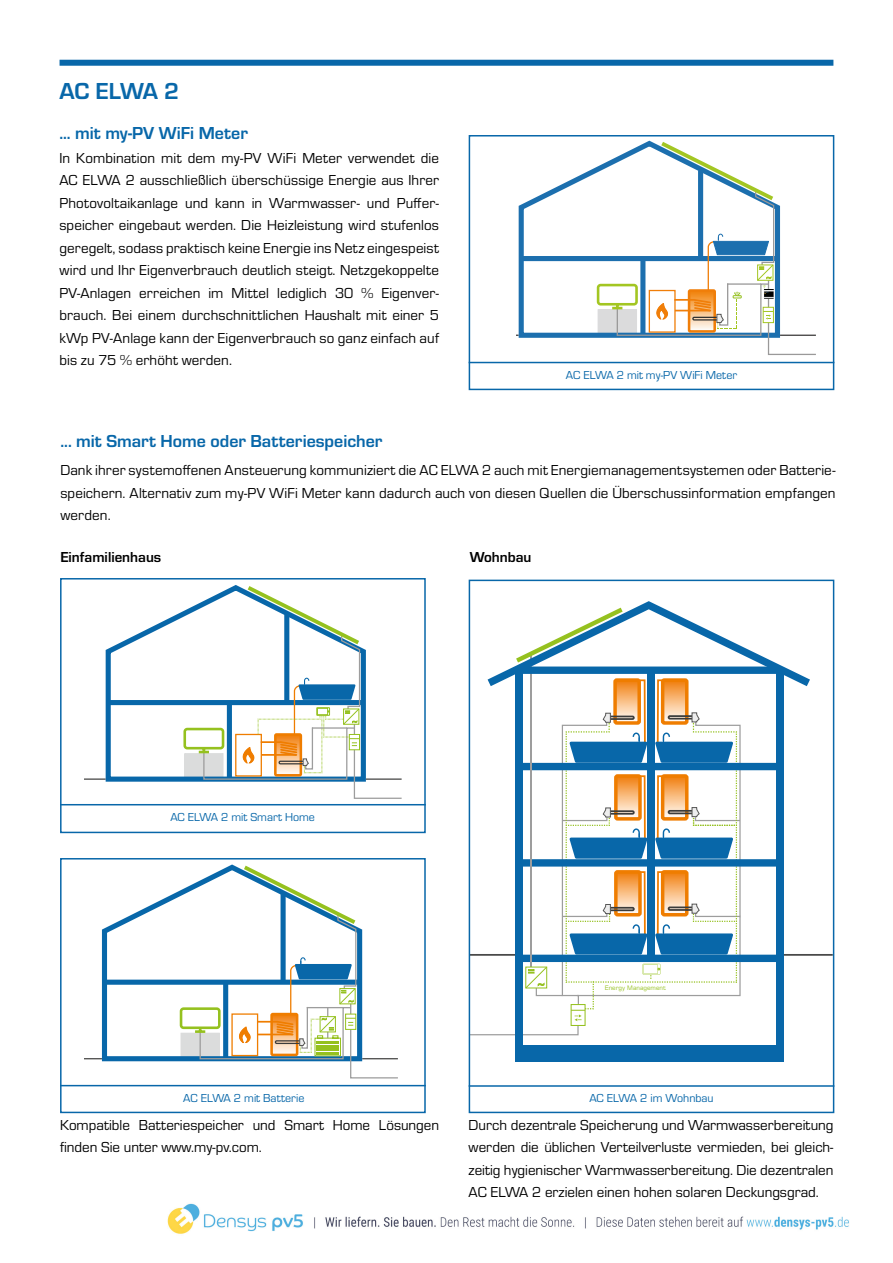
<style>
.page{position:relative;width:893px;height:1263px;background:#fff}
.page>*{position:absolute;margin:0;border:0;box-sizing:border-box;transform-origin:0 0}
.t1{font:700 24px "Eurostile";letter-spacing:-.025em;color:#0867a9}
.t2{font:700 18px "Eurostile";color:#0867a9}
.t3{font:15px/22.5px "Eurostile";letter-spacing:.005em;color:#000;text-align:justify}
.t4{font:700 15px "Eurostile";color:#000}
.t5{font:12px "Eurostile";color:#0867a9}
.t6{font:6.15px "Square 721 BT";color:#95c11f}
</style>
<div class="page">
<svg style="left:516px;top:168px;width:79px;height:170px"></svg>
<div style="left:521px;top:256px;width:256px;height:5px;background:#1c6fae"></div>
<svg style="left:595px;top:140px;width:221px;height:215px"></svg>
<div style="left:777px;top:668px;width:7px;height:377px;background:#0867a9"></div>
<div style="left:515px;top:1045px;width:269px;height:17px;background:#0867a9"></div>
<div style="left:515px;top:669px;width:7px;height:376px;background:#0867a9"></div>
<hr style="left:784px;top:954px;width:49px;height:2px;background:#4a4a49">
<svg style="left:472px;top:601px;width:338px;height:435px"></svg>
<svg style="left:85px;top:1058px;width:14px;height:1px"></svg>
<svg style="left:99px;top:891px;width:79px;height:171px"></svg>
<div style="left:104px;top:980px;width:256px;height:5px;background:#0867a9"></div>
<svg style="left:178px;top:864px;width:220px;height:215px"></svg>
<hr style="left:85px;top:778px;width:21px;height:2px;background:#4a4a49">
<svg style="left:103px;top:612px;width:79px;height:170px"></svg>
<div style="left:108px;top:700px;width:255px;height:5px;background:#0867a9"></div>
<svg style="left:182px;top:585px;width:220px;height:214px"></svg>
<div style="left:469px;top:135px;width:365px;height:255px;border:2px solid #0867a9"></div>
<hr style="left:469px;top:362px;width:365px;height:1px;background:#0867a9">
<div style="left:60px;top:578px;width:366px;height:255px;border:2px solid #0867a9"></div>
<hr style="left:60px;top:804px;width:366px;height:1px;background:#0867a9">
<div style="left:60px;top:858px;width:366px;height:255px;border:2px solid #0867a9"></div>
<hr style="left:60px;top:1085px;width:366px;height:1px;background:#0867a9">
<div style="left:469px;top:580px;width:365px;height:533px;border:2px solid #0867a9"></div>
<hr style="left:469px;top:1085px;width:365px;height:2px;background:#0867a9">
<div style="left:60px;top:60px;width:773px;height:6px;background:#0867a9"></div>
<img style="left:167px;top:1203px;width:682px;height:31px">
<h1 class="t1" style="left:60px;top:74px;width:121px">AC ELWA 2</h1>
<p class="t2" style="left:59px;top:120px;width:190px">... mit my-PV WiFi Meter</p>
<p class="t3" style="left:59px;top:146px;width:381px">In Kombination mit dem my-PV WiFi Meter verwendet die AC ELWA 2 ausschließlich überschüssige Energie aus Ihrer Photovoltaikanlage und kann in Warmwasser- und Puffer&shy;speicher eingebaut werden. Die Heizleistung wird stufenlos geregelt, sodass praktisch keine Energie ins Netz eingespeist wird und Ihr Eigenverbrauch deutlich steigt. Netzgekoppelte PV-Anlagen erreichen im Mittel lediglich 30 % Eigenver&shy;brauch. Bei einem durchschnittlichen Haushalt mit einer 5 kWp PV-Anlage kann der Eigenverbrauch so ganz einfach auf bis zu 75 % erhöht werden.</p>
<p class="t5" style="left:566px;top:367px;width:173px">AC ELWA 2 mit my-PV WiFi Meter</p>
<p class="t2" style="left:60px;top:428px;width:323px">... mit Smart Home oder Batteriespeicher</p>
<p class="t3" style="left:60px;top:458px;width:777px">Dank ihrer systemoffenen Ansteuerung kommuniziert die AC ELWA 2 auch mit Energiemanagementsystemen oder Batterie&shy;speichern. Alternativ zum my-PV WiFi Meter kann dadurch auch von diesen Quellen die Überschussinformation empfangen werden.</p>
<p class="t4" style="left:60px;top:546px;width:102px">Einfamilienhaus</p>
<p class="t4" style="left:470px;top:546px;width:63px">Wohnbau</p>
<p class="t5" style="left:170px;top:809px;width:146px">AC ELWA 2 mit Smart Home</p>
<p class="t6" style="left:605px;top:983px;width:63px">Energy Management</p>
<p class="t5" style="left:183px;top:1090px;width:123px">AC ELWA 2 mit Batterie</p>
<p class="t5" style="left:589px;top:1090px;width:126px">AC ELWA 2 im Wohnbau</p>
<p class="t3" style="left:60px;top:1113px;width:380px">Kompatible Batteriespeicher und Smart Home Lösungen finden Sie unter www.my-pv.com.</p>
<p class="t3" style="left:469px;top:1113px;width:366px">Durch dezentrale Speicherung und Warmwasserbereitung werden die üblichen Verteilverluste vermieden, bei gleich&shy;zeitig hygienischer Warmwasserbereitung. Die dezentralen AC ELWA 2 erzielen einen hohen solaren Deckungsgrad.</p>
</div>
